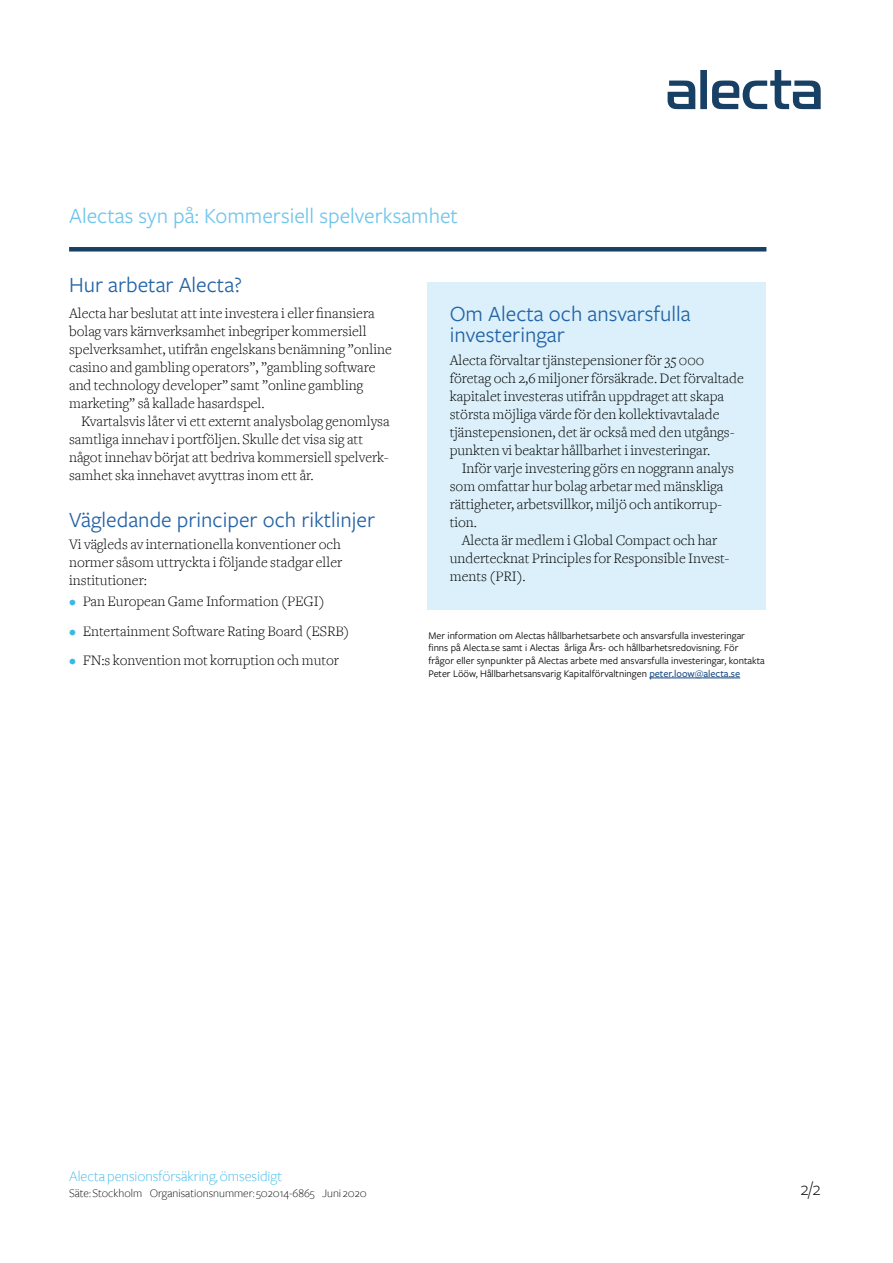
<style>
.page{position:relative;width:893px;height:1263px;background:#fff}
.page>*{position:absolute;margin:0;border:0;box-sizing:border-box;transform-origin:0 0}
.t1{font:22.5px/21px "Freight Sans Pro";color:#2463a6}
.t2{font:22.5px "Freight Sans Pro";color:#71c5eb}
.t3{font:300 19.5px "Freight Sans Pro";color:#000}
.t4{font:300 15px/18px "Freight Text";color:#000}
.t5{font:300 15px "Freight Sans";color:#3ab8e8}
.t6{font:300 12px "Freight Sans";color:#000}
.t7{font:10.5px/12.6px "Freight Sans Pro";color:#000}
.s1{font-family:"Freight Text Pro";font-weight:400;color:#3ab8e8}
.s2{font-weight:500;color:#194882}
</style>
<div class="page">
<div style="left:427px;top:282px;width:338px;height:328px;background:#dbf0fa"></div>
<svg style="left:668px;top:70px;width:153px;height:39px"></svg>
<hr style="left:69px;top:247px;width:697px;height:4px;background:#174064">
<hr style="left:649px;top:678px;width:91px;height:1px;background:#194882">
<h1 class="t2" style="left:69px;top:201px;width:390px">Alectas syn på: Kommersiell spelverksamhet</h1>
<h1 class="t1" style="left:69px;top:273px;width:175px">Hur arbetar Alecta?</h1>
<p class="t4" style="left:69px;top:305px;width:324px">Alecta har beslutat att inte investera i eller finansiera bolag vars kärnverksamhet inbegriper kommersiell spelverksamhet, utifrån engelskans benämning ”online casino and gambling operators”, ”gambling software and technology developer” samt ”online gambling marketing” så kallade hasardspel.</p>
<p class="t4" style="left:69px;top:413px;width:322px;text-indent:12px">Kvartalsvis låter vi ett externt analysbolag genomlysa samtliga innehav i portföljen. Skulle det visa sig att något innehav börjat att bedriva kommersiell spelverk&shy;samhet ska innehavet avyttras inom ett år.</p>
<h1 class="t1" style="left:69px;top:508px;width:308px">Vägledande principer och riktlinjer</h1>
<p class="t4" style="left:69px;top:535px;width:275px;text-align:justify">Vi vägleds av internationella konventioner och normer såsom uttryckta i följande stadgar eller institutioner:</p>
<p class="t4" style="left:69px;top:592px;width:257px"><span class="s1">•</span> Pan European Game Information (PEGI)</p>
<p class="t4" style="left:69px;top:622px;width:282px"><span class="s1">•</span> Entertainment Software Rating Board (ESRB)</p>
<p class="t4" style="left:69px;top:651px;width:271px"><span class="s1">•</span> FN:s konvention mot korruption och mutor</p>
<h1 class="t1" style="left:450px;top:303px;width:243px">Om Alecta och ansvarsfulla investeringar</h1>
<p class="t4" style="left:450px;top:351px;width:296px">Alecta förvaltar tjänstepensioner för 35 000 företag och 2,6 miljoner försäkrade. Det förvaltade kapitalet investeras utifrån uppdraget att skapa största möjliga värde för den kollektivavtalade tjänstepensionen, det är också med den utgångs&shy;punkten vi beaktar hållbarhet i investeringar.</p>
<p class="t4" style="left:450px;top:459px;width:286px;text-indent:12px">Inför varje investering görs en noggrann analys som omfattar hur bolag arbetar med mänskliga rättigheter, arbetsvillkor, miljö och antikorrup&shy;tion.</p>
<p class="t4" style="left:450px;top:531px;width:281px;text-indent:12px">Alecta är medlem i Global Compact och har undertecknat Principles for Responsible Invest&shy;ments (PRI).</p>
<p class="t7" style="left:428px;top:628px;width:338px">Mer information om Alectas hållbarhetsarbete och ansvarsfulla investeringar finns på Alecta.se samt i Alectas årliga Års- och hållbarhetsredovisning. För frågor eller synpunkter på Alectas arbete med ansvarsfulla investeringar, kontakta Peter Lööw, Hållbarhetsansvarig Kapitalförvaltningen <span class="s2">peter.loow@alecta.se</span></p>
<p class="t5" style="left:69px;top:1168px;width:215px">Alecta pensionsförsäkring, ömsesidigt</p>
<p class="t6" style="left:69px;top:1187px;width:299px">Säte: Stockholm Organisationsnummer: 502014-6865 Juni 2020</p>
<h2 class="t3" style="left:800px;top:1176px;width:22px">2/2</h2>
</div>
